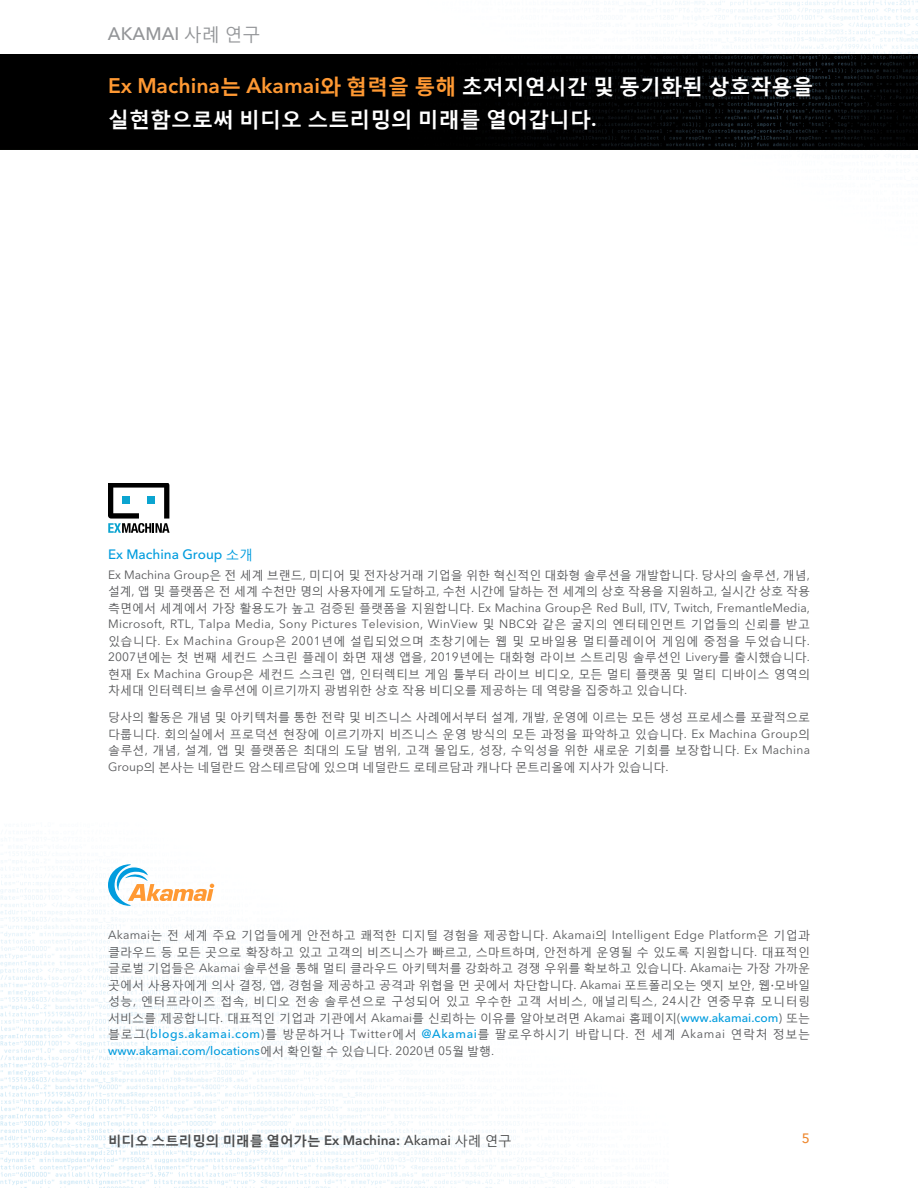
<style>
.page{position:relative;width:918px;height:1188px;background:#fff}
.page>*{position:absolute;margin:0;border:0;box-sizing:border-box;transform-origin:0 0}
.t1{font:700 21px/33px "Malgun Gothic";color:#fff}
.t2{font:500 18px "Avenir Next LT Pro";color:#939598}
.t3{font:700 13.5px "Malgun Gothic";color:#4b4c4d}
.t4{font:500 13.5px "Avenir Next LT Pro";color:#009cde}
.t5{font:500 13.5px "Avenir Next LT Pro";color:#ee882f}
.t6{font:12px/16.5px "Malgun Gothic";color:#57585a;text-align:justify}
.t7{font:12px/16.5px "Avenir Next LT Pro";letter-spacing:.025em;color:#57585a}
.t8{font:12px/16.5px "Malgun Gothic";letter-spacing:-.02em;color:#57585a}
.t9{font:500 12px "Avenir Next LT Pro";color:#009cde}
.s1{font-family:"Malgun Gothic";font-weight:400}
.s2{font-family:"Avenir Next LT Pro";font-weight:600;color:#f93}
.s3{color:#f93}
.s4{font-family:"Avenir Next LT Pro";font-weight:600}
.s5{font-family:"Avenir Next LT Pro"}
.s6{font-family:"Malgun Gothic"}
.s7{font-family:"Avenir Next LT Pro";font-weight:500;color:#009cde}
.s8{font-family:"Malgun Gothic";font-weight:400;color:#57585a}
.s9{font-weight:400;color:#57585a}
.s10{font-family:"Avenir Next LT Pro";font-weight:500}
.s11{font-weight:400}
</style>
<div class="page">
<img style="left:0;top:0;width:918px;height:1188px">
<img style="left:0;top:54px;width:918px;height:95px">
<svg style="left:108px;top:483px;width:62px;height:49px"></svg>
<svg style="left:108px;top:864px;width:106px;height:42px"></svg>
<h2 class="t2" style="left:108px;top:22px;width:154px">AKAMAI <span class="s1">사례 연구</span></h2>
<h1 class="t1" style="left:108px;top:69px;width:707px"><span class="s2">Ex Machina</span><span class="s3">는</span> <span class="s2">Akamai</span><span class="s3">와 협력을 통해</span> 초저지연시간 및 동기화된 상호작용을 실현함으로써 비디오 스트리밍의 미래를 열어갑니다<span class="s4">.</span></h1>
<p class="t4" style="left:108px;top:546px;width:146px">Ex Machina Group <span class="s1">소개</span></p>
<p class="t8" style="left:108px;top:566px;width:704px"><span class="s5">Ex Machina Group</span>은 전 세계 브랜드<span class="s5">,</span> 미디어 및 전자상거래 기업을 위한 혁신적인 대화형 솔루션을 개발합니다<span class="s5">.</span> 당사의 솔루션<span class="s5">,</span> 개념<span class="s5">, </span>설계<span class="s5">,</span> 앱 및 플랫폼은 전 세계 수천만 명의 사용자에게 도달하고<span class="s5">,</span> 수천 시간에 달하는 전 세계의 상호 작용을 지원하고<span class="s5">,</span> 실시간 상호 작용</p>
<p class="t7" style="left:108px;top:599px;width:704px"><span class="s6">측면에서 세계에서 가장 활용도가 높고 검증된 플랫폼을 지원합니다</span>. Ex Machina Group<span class="s6">은</span> Red Bull, ITV, Twitch, FremantleMedia,<br>Microsoft, RTL, Talpa Media, Sony Pictures Television, WinView <span class="s6">및</span> NBC<span class="s6">와 같은 굴지의 엔터테인먼트 기업들의 신뢰를 받고</span></p>
<p class="t6" style="left:108px;top:632px;width:703px">있습니다<span class="s5">. Ex Machina Group</span>은 <span class="s5">2001</span>년에 설립되었으며 초창기에는 웹 및 모바일용 멀티플레이어 게임에 중점을 두었습니다<span class="s5">.<br>2007</span>년에는 첫 번째 세컨드 스크린 플레이 화면 재생 앱을<span class="s5">, 2019</span>년에는 대화형 라이브 스트리밍 솔루션인 <span class="s5">Livery</span>를 출시했습니다<span class="s5">. </span>현재 <span class="s5">Ex Machina Group</span>은 세컨드 스크린 앱<span class="s5">,</span> 인터렉티브 게임 툴부터 라이브 비디오<span class="s5">,</span> 모든 멀티 플랫폼 및 멀티 디바이스 영역의 차세대 인터렉티브 솔루션에 이르기까지 광범위한 상호 작용 비디오를 제공하는 데 역량을 집중하고 있습니다<span class="s5">.</span></p>
<p class="t6" style="left:108px;top:709px;width:704px">당사의 활동은 개념 및 아키텍처를 통한 전략 및 비즈니스 사례에서부터 설계<span class="s5">,</span> 개발<span class="s5">,</span> 운영에 이르는 모든 생성 프로세스를 포괄적으로 다룹니다<span class="s5">.</span> 회의실에서 프로덕션 현장에 이르기까지 비즈니스 운영 방식의 모든 과정을 파악하고 있습니다<span class="s5">. Ex Machina Group</span>의 솔루션<span class="s5">,</span> 개념<span class="s5">,</span> 설계<span class="s5">,</span> 앱 및 플랫폼은 최대의 도달 범위<span class="s5">,</span> 고객 몰입도<span class="s5">,</span> 성장<span class="s5">,</span> 수익성을 위한 새로운 기회를 보장합니다<span class="s5">. Ex Machina Group</span>의 본사는 네덜란드 암스테르담에 있으며 네덜란드 로테르담과 캐나다 몬트리올에 지사가 있습니다<span class="s5">.</span></p>
<p class="t7" style="left:108px;top:927px;width:704px">Akamai<span class="s6">는 전 세계 주요 기업들에게 안전하고 쾌적한 디지털 경험을 제공합니다</span>. Akamai<span class="s6">의</span> Intelligent Edge Platform<span class="s6">은 기업과</span></p>
<p class="t6" style="left:108px;top:943px;width:704px">클라우드 등 모든 곳으로 확장하고 있고 고객의 비즈니스가 빠르고<span class="s5">,</span> 스마트하며<span class="s5">,</span> 안전하게 운영될 수 있도록 지원합니다<span class="s5">.</span> 대표적인 글로벌 기업들은 <span class="s5">Akamai</span> 솔루션을 통해 멀티 클라우드 아키텍처를 강화하고 경쟁 우위를 확보하고 있습니다<span class="s5">. Akamai</span>는 가장 가까운 곳에서 사용자에게 의사 결정<span class="s5">,</span> 앱<span class="s5">,</span> 경험을 제공하고 공격과 위협을 먼 곳에서 차단합니다<span class="s5">. Akamai</span> 포트폴리오는 엣지 보안<span class="s5">,</span> 웹∙모바일 성능<span class="s5">,</span> 엔터프라이즈 접속<span class="s5">,</span> 비디오 전송 솔루션으로 구성되어 있고 우수한 고객 서비스<span class="s5">,</span> 애널리틱스<span class="s5">, 24</span>시간 연중무휴 모니터링 서비스를 제공합니다<span class="s5">.</span> 대표적인 기업과 기관에서 <span class="s5">Akamai</span>를 신뢰하는 이유를 알아보려면 <span class="s5">Akamai</span> 홈페이지<span class="s5">(</span><span class="s7">www.akamai.com</span><span class="s5">)</span> 또는 블로그<span class="s5">(</span><span class="s7">blogs.akamai.com</span><span class="s5">)</span>를 방문하거나 <span class="s5">Twitter</span>에서 <span class="s7">@Akamai</span>를 팔로우하시기 바랍니다<span class="s5">.</span> 전 세계 <span class="s5">Akamai</span> 연락처 정보는</p>
<p class="t9" style="left:108px;top:1043px;width:388px">www.akamai.com/locations <span class="s8">에서 확인할 수 있습니다</span><span class="s9">. 2020</span><span class="s8">년</span> <span class="s9">05</span><span class="s8">월 발행</span><span class="s9">.</span></p>
<p class="t3" style="left:108px;top:1132px;width:405px">비디오 스트리밍의 미래를 열어가는 <span class="s4">Ex Machina:</span> <span class="s10">Akamai</span> <span class="s11">사례 연구</span></p>
<p class="t5" style="left:802px;top:1131px;width:10px">5</p>
</div>
